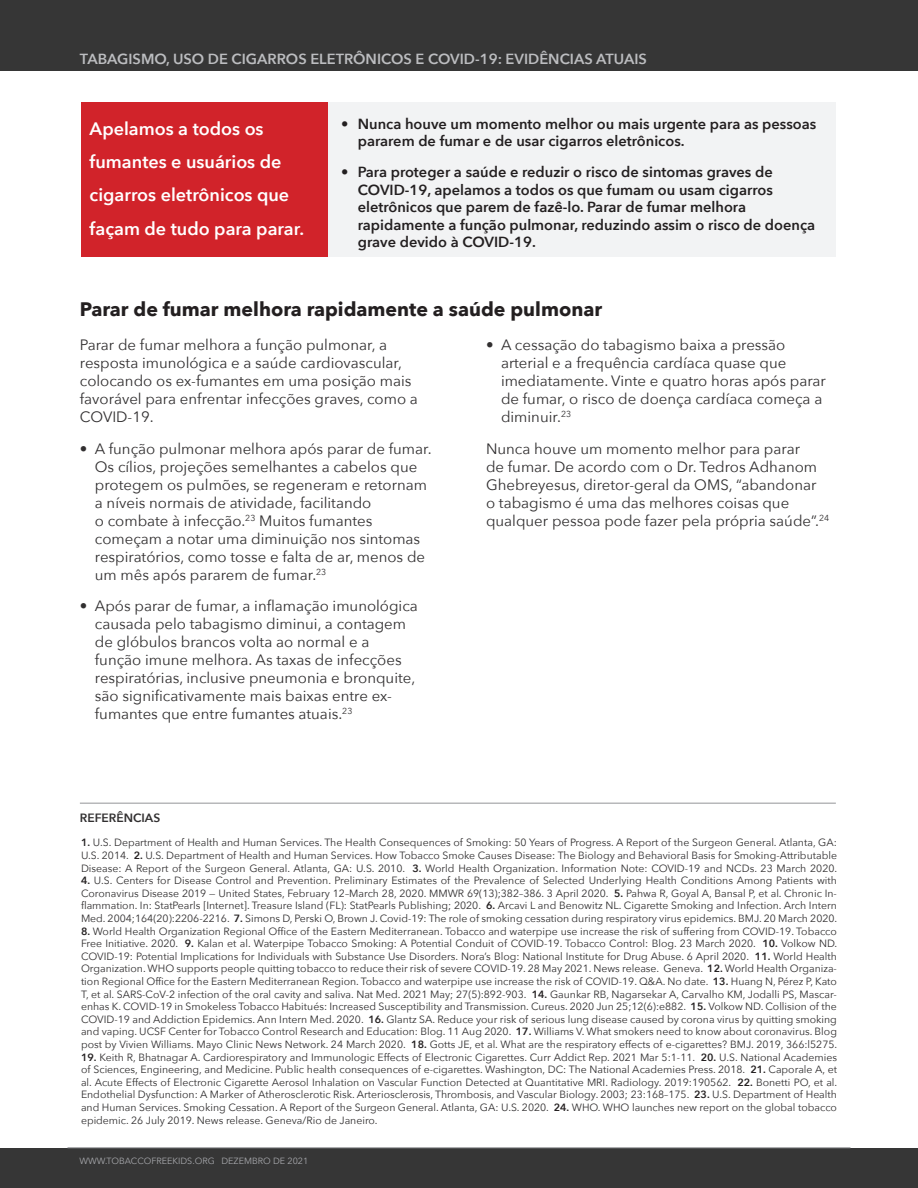
<style>
.page{position:relative;width:918px;height:1188px;background:#fff}
.page>*{position:absolute;margin:0;border:0;box-sizing:border-box;transform-origin:0 0}
.h_red{font:700 19.5px "Avenir Next";color:#231f20}
.t1{font:600 18px/33.3px "Avenir Next";color:#fff}
.bullet{font:15px/18px "Avenir Next";color:#312f30}
.t2{font:600 14.7px/17.5px "Avenir Next";color:#231f20}
.t3{font:600 14.7px "Avenir Next";color:#bcbdc0}
.t4{font:600 12px "Avenir Next";color:#312f30}
.references{font:10.5px/12.6px "Avenir Next";color:#312f30;text-align:justify}
.t5{font:9px "Avenir Next";color:#a8a9ad}
.s1{font-weight:600;color:#231f20}
</style>
<div class="page">
<div style="left:0;top:1148px;width:918px;height:40px;background:#363636"></div>
<hr style="left:68px;top:1148px;width:782px;height:1px;background:#808285">
<div style="left:81px;top:102px;width:755px;height:155px;background:#f2f3f4"></div>
<div style="left:0;top:0;width:918px;height:71px;background:#363636"></div>
<div style="left:81px;top:102px;width:246px;height:155px;background:#d1232a"></div>
<hr style="left:80px;top:803px;width:756px;height:1px;background:#939598">
<p class="t3" style="left:80px;top:46px;width:568px">TABAGISMO, USO DE CIGARROS ELETRÔNICOS E COVID-19: EVIDÊNCIAS ATUAIS</p>
<p class="t1" style="left:90px;top:111px;width:216px">Apelamos a todos os fumantes e usuários de cigarros eletrônicos que façam de tudo para parar.</p>
<p class="t2" style="left:358px;top:114px;width:460px;text-indent:-16px">• Nunca houve um momento melhor ou mais urgente para as pessoas pararem de fumar e de usar cigarros eletrônicos.</p>
<p class="t2" style="left:358px;top:163px;width:459px;text-indent:-16px">• Para proteger a saúde e reduzir o risco de sintomas graves de COVID-19, apelamos a todos os que fumam ou usam cigarros eletrônicos que parem de fazê-lo. Parar de fumar melhora rapidamente a função pulmonar, reduzindo assim o risco de doença grave devido à COVID-19.</p>
<p class="h_red" style="left:80px;top:292px;width:524px">Parar de fumar melhora rapidamente a saúde pulmonar</p>
<p class="bullet" style="left:80px;top:335px;width:340px">Parar de fumar melhora a função pulmonar, a resposta imunológica e a saúde cardiovascular, colocando os ex-fumantes em uma posição mais favorável para enfrentar infecções graves, como a COVID-19.</p>
<p class="bullet" style="left:95px;top:439px;width:338px;text-indent:-15px">• A função pulmonar melhora após parar de fumar.<br>Os cílios, projeções semelhantes a cabelos que protegem os pulmões, se regeneram e retornam a níveis normais de atividade, facilitando<br>o combate à infecção.<sup>23</sup> Muitos fumantes começam a notar uma diminuição nos sintomas respiratórios, como tosse e falta de ar, menos de um mês após pararem de fumar.<sup>23</sup></p>
<p class="bullet" style="left:95px;top:596px;width:325px;text-indent:-15px">• Após parar de fumar, a inflamação imunológica causada pelo tabagismo diminui, a contagem de glóbulos brancos volta ao normal e a função imune melhora. As taxas de infecções respiratórias, inclusive pneumonia e bronquite, são significativamente mais baixas entre ex&shy;fumantes que entre fumantes atuais.<sup>23</sup></p>
<p class="t4" style="left:80px;top:807px;width:82px">REFERÊNCIAS</p>
<p class="bullet" style="left:501px;top:335px;width:326px;text-indent:-15px">• A cessação do tabagismo baixa a pressão arterial e a frequência cardíaca quase que imediatamente. Vinte e quatro horas após parar de fumar, o risco de doença cardíaca começa a diminuir.<sup>23</sup></p>
<p class="bullet" style="left:486px;top:439px;width:345px">Nunca houve um momento melhor para parar<br>de fumar. De acordo com o Dr. Tedros Adhanom Ghebreyesus, diretor-geral da OMS, “abandonar o tabagismo é uma das melhores coisas que qualquer pessoa pode fazer pela própria saúde”.<sup>24</sup></p>
<p class="references" style="left:81px;top:836px;width:758px"><span class="s1">1.</span> U.S. Department of Health and Human Services. The Health Consequences of Smoking: 50 Years of Progress. A Report of the Surgeon General. Atlanta, GA:<br>U.S. 2014. <span class="s1">2.</span> U.S. Department of Health and Human Services. How Tobacco Smoke Causes Disease: The Biology and Behavioral Basis for Smoking-Attributable Disease: A Report of the Surgeon General. Atlanta, GA: U.S. 2010. <span class="s1">3.</span> World Health Organization. Information Note: COVID-19 and NCDs. 23 March 2020.</p>
<p class="references" style="left:81px;top:874px;width:758px"><span class="s1">4.</span> U.S. Centers for Disease Control and Prevention. Preliminary Estimates of the Prevalence of Selected Underlying Health Conditions Among Patients with Coronavirus Disease 2019 — United States, February 12–March 28, 2020. MMWR 69(13);382–386. 3 April 2020. <span class="s1">5.</span> Pahwa R, Goyal A, Bansal P, et al. Chronic In&shy;flammation. In: StatPearls [Internet]. Treasure Island (FL): StatPearls Publishing; 2020. <span class="s1">6.</span> Arcavi L and Benowitz NL. Cigarette Smoking and Infection. Arch Intern Med. 2004;164(20):2206-2216. <span class="s1">7.</span> Simons D, Perski O, Brown J. Covid-19: The role of smoking cessation during respiratory virus epidemics. BMJ. 20 March 2020.</p>
<p class="references" style="left:81px;top:924px;width:758px"><span class="s1">8.</span> World Health Organization Regional Office of the Eastern Mediterranean. Tobacco and waterpipe use increase the risk of suffering from COVID-19. Tobacco Free Initiative. 2020. <span class="s1">9.</span> Kalan et al. Waterpipe Tobacco Smoking: A Potential Conduit of COVID-19. Tobacco Control: Blog. 23 March 2020. <span class="s1">10.</span> Volkow ND.<br>COVID-19: Potential Implications for Individuals with Substance Use Disorders. Nora’s Blog: National Institute for Drug Abuse. 6 April 2020. <span class="s1">11.</span> World Health Organization. WHO supports people quitting tobacco to reduce their risk of severe COVID-19. 28 May 2021. News release. Geneva. <span class="s1">12.</span> World Health Organiza&shy;tion Regional Office for the Eastern Mediterranean Region. Tobacco and waterpipe use increase the risk of COVID-19. Q&amp;A. No date. <span class="s1">13.</span> Huang N, Pérez P, Kato T, et al. SARS-CoV-2 infection of the oral cavity and saliva. Nat Med. 2021 May; 27(5):892-903. <span class="s1">14.</span> Gaunkar RB, Nagarsekar A, Carvalho KM, Jodalli PS, Mascar&shy;enhas K. COVID-19 in Smokeless Tobacco Habitués: Increased Susceptibility and Transmission. Cureus. 2020 Jun 25;12(6):e882. <span class="s1">15.</span> Volkow ND. Collision of the COVID-19 and Addiction Epidemics. Ann Intern Med. 2020. <span class="s1">16.</span> Glantz SA. Reduce your risk of serious lung disease caused by corona virus by quitting smoking and vaping. UCSF Center for Tobacco Control Research and Education: Blog. 11 Aug 2020. <span class="s1">17.</span> Williams V. What smokers need to know about coronavirus. Blog post by Vivien Williams. Mayo Clinic News Network. 24 March 2020. <span class="s1">18.</span> Gotts JE, et al. What are the respiratory effects of e-cigarettes? BMJ. 2019, 366:l5275.</p>
<p class="references" style="left:81px;top:1050px;width:758px"><span class="s1">19.</span> Keith R, Bhatnagar A. Cardiorespiratory and Immunologic Effects of Electronic Cigarettes. Curr Addict Rep. 2021 Mar 5:1-11. <span class="s1">20.</span> U.S. National Academies of Sciences, Engineering, and Medicine. Public health consequences of e-cigarettes. Washington, DC: The National Academies Press. 2018. <span class="s1">21.</span> Caporale A, et al. Acute Effects of Electronic Cigarette Aerosol Inhalation on Vascular Function Detected at Quantitative MRI. Radiology. 2019:190562. <span class="s1">22.</span> Bonetti PO, et al.<br>Endothelial Dysfunction: A Marker of Atherosclerotic Risk. Arteriosclerosis, Thrombosis, and Vascular Biology. 2003; 23:168–175. <span class="s1">23.</span> U.S. Department of Health and Human Services. Smoking Cessation. A Report of the Surgeon General. Atlanta, GA: U.S. 2020. <span class="s1">24.</span> WHO. WHO launches new report on the global tobacco epidemic. 26 July 2019. News release. Geneva/Rio de Janeiro.</p>
<p class="t5" style="left:80px;top:1153px;width:230px">WWW.TOBACCOFREEKIDS.ORG DEZEMBRO DE 2021</p>
</div>
